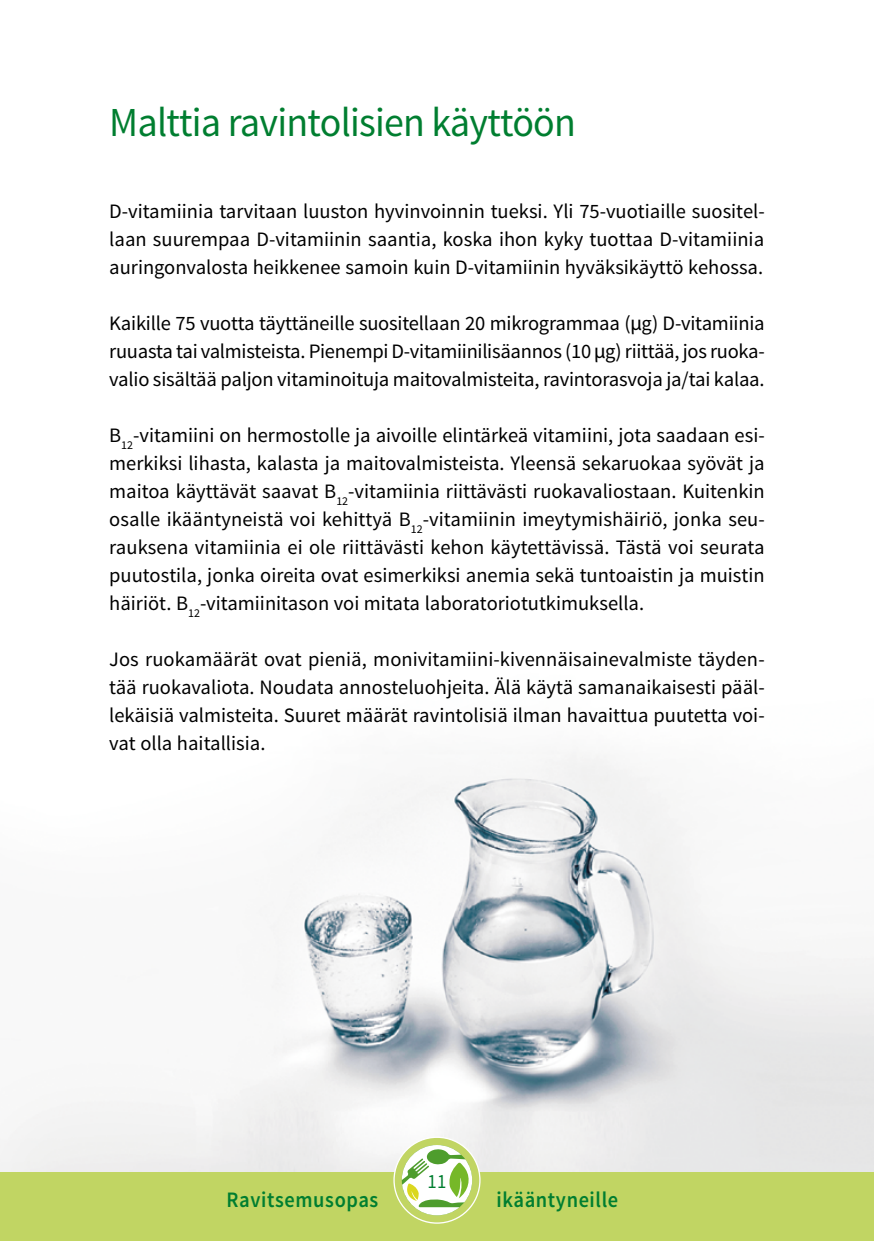
<style>
.page{position:relative;width:874px;height:1241px;background:#fff}
.page>*{position:absolute;margin:0;border:0;box-sizing:border-box;transform-origin:0 0}
.Otsikko1{font:41.12px "Source Sans Pro";letter-spacing:-.02em;color:#007e30}
.t1{font:600 22.05px "Source Sans Pro";letter-spacing:.03em;color:#007e30;scale:.92 1}
.Leipis{font:20.47px/28px "Source Sans Pro";color:#000;text-align:justify}
.t2{font:20.3px "Source Sans Pro";color:#007e30;scale:.92 1}
.s1{font-family:"Myriad Pro";font-size:21.35px}
</style>
<div class="page">
<img style="left:0;top:765px;width:873px;height:407px">
<div style="left:0;top:1172px;width:873px;height:68px;background:#c1d563"></div>
<div style="left:394px;top:1137px;width:85px;height:85px;background:#c1d563;border-radius:50%"></div>
<svg style="left:401px;top:1144px;width:71px;height:71px"></svg>
<h1 class="Otsikko1" style="left:109px;top:97px;width:468px">Malttia ravintolisien käyttöön</h1>
<p class="Leipis" style="left:109px;top:197px;width:656px">D-vitamiinia tarvitaan luuston hyvinvoinnin tueksi. Yli 75-vuotiaille suositel&shy;laan suurempaa D-vitamiinin saantia, koska ihon kyky tuottaa D-vitamiinia auringonvalosta heikkenee samoin kuin D-vitamiinin hyväksikäyttö kehossa.</p>
<p class="Leipis" style="left:109px;top:309px;width:656px">Kaikille 75 vuotta täyttäneille suositellaan 20 mikrogrammaa (<span class="s1">μ</span>g) D-vitamiinia ruuasta tai valmisteista. Pienempi D-vitamiinilisäannos (10 <span class="s1">μ</span>g) riittää, jos ruoka&shy;valio sisältää paljon vitaminoituja maitovalmisteita, ravintorasvoja ja/tai kalaa.</p>
<p class="Leipis" style="left:109px;top:421px;width:656px">B<sub>12</sub>-vitamiini on hermostolle ja aivoille elintärkeä vitamiini, jota saadaan esi&shy;merkiksi lihasta, kalasta ja maitovalmisteista. Yleensä sekaruokaa syövät ja maitoa käyttävät saavat B<sub>12</sub>-vitamiinia riittävästi ruokavaliostaan. Kuitenkin osalle ikääntyneistä voi kehittyä B<sub>12</sub>-vitamiinin imeytymishäiriö, jonka seu&shy;rauksena vitamiinia ei ole riittävästi kehon käytettävissä. Tästä voi seurata puutostila, jonka oireita ovat esimerkiksi anemia sekä tuntoaistin ja muistin häiriöt. B<sub>12</sub>-vitamiinitason voi mitata laboratoriotutkimuksella.</p>
<p class="Leipis" style="left:109px;top:645px;width:656px">Jos ruokamäärät ovat pieniä, monivitamiini-kivennäisainevalmiste täyden&shy;tää ruokavaliota. Noudata annosteluohjeita. Älä käytä samanaikaisesti pääl&shy;lekäisiä valmisteita. Suuret määrät ravintolisiä ilman havaittua puutetta voi&shy;vat olla haitallisia.</p>
<p class="t2" style="left:427px;top:1168px;width:22px">11</p>
<p class="t1" style="left:226px;top:1185px;width:166px">Ravitsemusopas</p>
<p class="t1" style="left:496px;top:1185px;width:134px">ikääntyneille</p>
</div>
